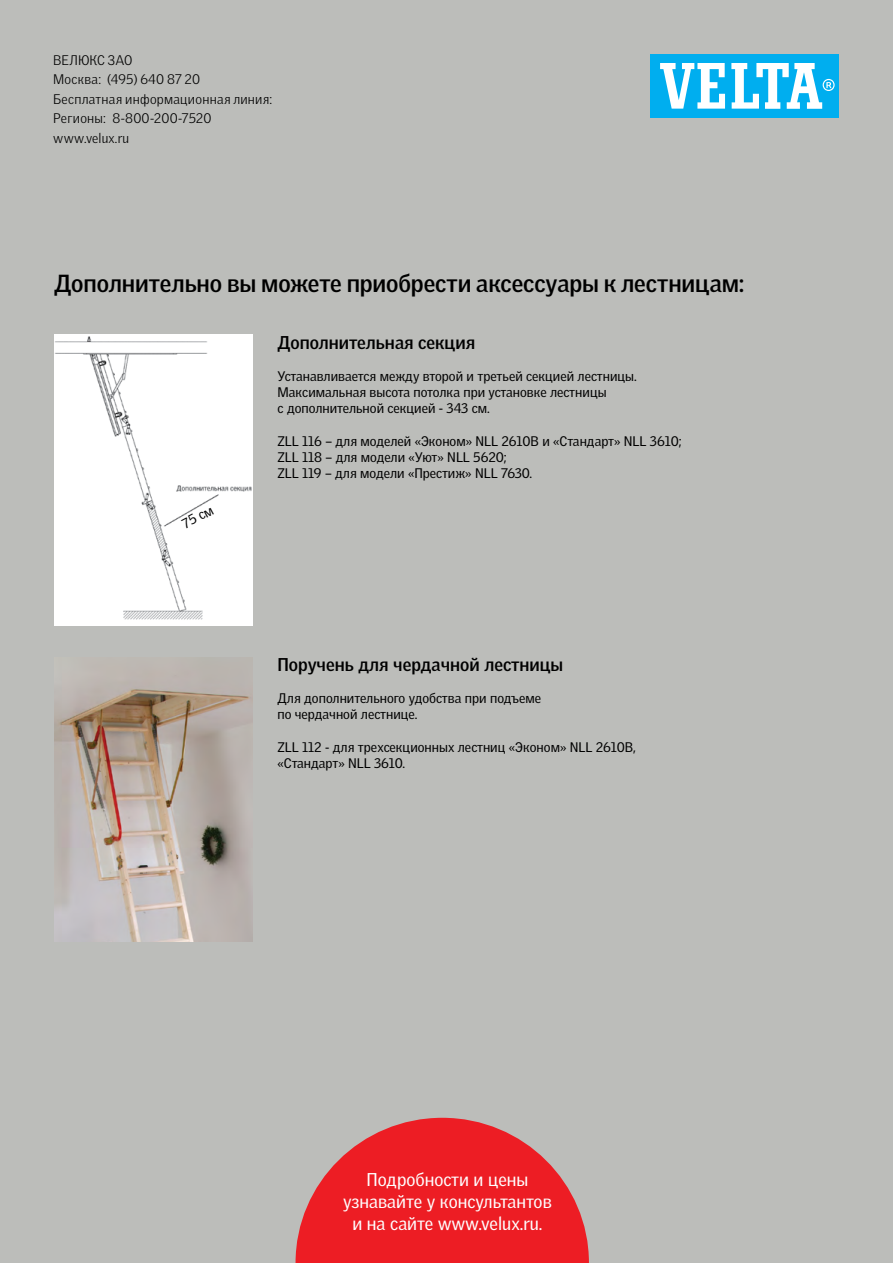
<style>
.page{position:relative;width:893px;height:1263px;background:#bcbdba}
.page>*{position:absolute;margin:0;border:0;box-sizing:border-box;transform-origin:0 0}
.t1{font:700 24px "Velux Gothic";letter-spacing:-.005em;color:#000}
.t2{font:18px/21.6px "Velux Gothic";color:#fff;text-align:center}
.t3{font:700 18px "Velux Gothic";color:#000}
.t4{font:13.5px/16.2px "Velux Gothic";color:#000}
.t5{font:300 13.5px/19.5px "Velux Gothic";letter-spacing:.015em;color:#000}
</style>
<div class="page">
<div style="left:651px;top:54px;width:188px;height:64px;background:#00aeef"></div>
<svg style="left:660px;top:63px;width:65px;height:46px"></svg>
<svg style="left:731px;top:63px;width:104px;height:46px"></svg>
<img style="left:54px;top:335px;width:198px;height:290px">
<img style="left:54px;top:657px;width:198px;height:284px">
<svg style="left:296px;top:1118px;width:293px;height:145px"></svg>
<p class="t5" style="left:53px;top:50px;width:220px">ВЕЛЮКС ЗАО<br>Москва: (495) 640 87 20<br>Бесплатная информационная линия:<br>Регионы: 8-800-200-7520 www.velux.ru</p>
<h1 class="t1" style="left:54px;top:269px;width:692px">Дополнительно вы можете приобрести аксессуары к лестницам:</h1>
<h2 class="t3" style="left:277px;top:331px;width:199px">Дополнительная секция</h2>
<p class="t4" style="left:277px;top:368px;width:361px">Устанавливается между второй и третьей секцией лестницы.<br>Максимальная высота потолка при установке лестницы<br>с дополнительной секцией - 343 см.</p>
<p class="t4" style="left:277px;top:433px;width:406px">ZLL 116 – для моделей «Эконом» NLL 2610B и «Стандарт» NLL 3610;<br>ZLL 118 – для модели «Уют» NLL 5620;<br>ZLL 119 – для модели «Престиж» NLL 7630.</p>
<p class="t4" style="left:179px;top:517px;width:35px;rotate:-28deg">75 см</p>
<h2 class="t3" style="left:277px;top:653px;width:287px">Поручень для чердачной лестницы</h2>
<p class="t4" style="left:277px;top:690px;width:265px">Для дополнительного удобства при подъеме по чердачной лестнице.</p>
<p class="t4" style="left:277px;top:738px;width:360px">ZLL 112 - для трехсекционных лестниц «Эконом» NLL 2610B, «Стандарт» NLL 3610.</p>
<h2 class="t2" style="left:343px;top:1169px;width:210px">Подробности и цены узнавайте у консультантов и на сайте www.velux.ru.</h2>
</div>
